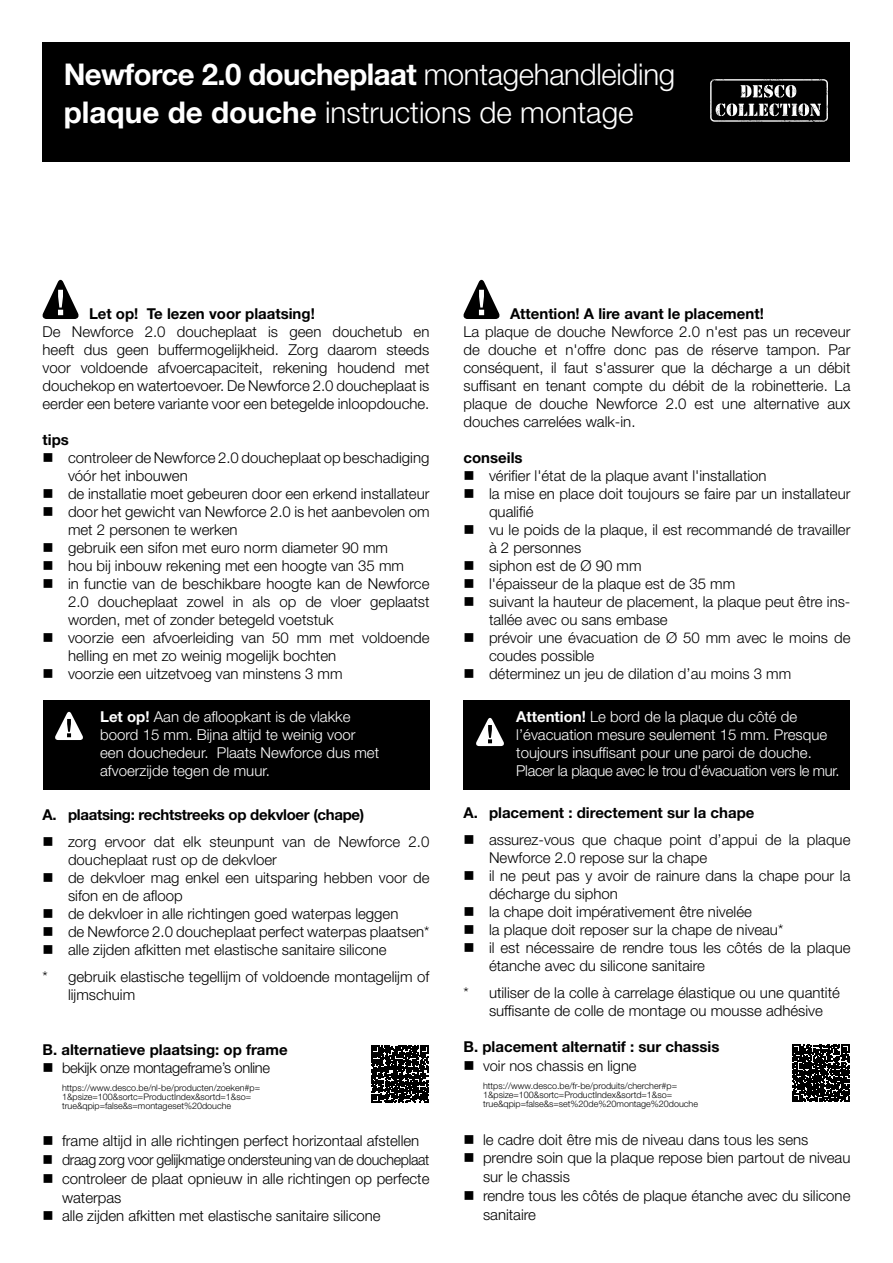
<style>
.page{position:relative;width:893px;height:1263px;background:#fff}
.page>*{position:absolute;margin:0;border:0;box-sizing:border-box;transform-origin:0 0}
.t1{font:300 30px/37.5px "Helvetica Neue LT Std";color:#fff}
.t2{font:300 15px/18px "Helvetica Neue LT Std";color:#000}
.t3{font:300 15px/18px "Helvetica Neue LT Std";color:#fff}
.t4{font:700 15px "Helvetica Neue LT Std";color:#000}
.t5{font:300 15px "Helvetica Neue LT Std";letter-spacing:-.02em;color:#000;scale:.95 1}
.t6{font:700 15px "Helvetica Neue LT Std";letter-spacing:-.02em;color:#000}
.t7{font:300 14.7px "Helvetica Neue LT Std";letter-spacing:-.02em;color:#000}
.t8{font:300 14.7px "Helvetica Neue LT Std";color:#000}
.t9{font:300 9px/9px "Helvetica Neue LT Std";color:#000}
.s1{font-weight:700}
</style>
<div class="page">
<div style="left:43px;top:700px;width:386px;height:89px;background:#000"></div>
<svg style="left:55px;top:711px;width:28px;height:29px"></svg>
<svg style="left:371px;top:1045px;width:57px;height:57px"></svg>
<svg style="left:42px;top:279px;width:37px;height:40px"></svg>
<div style="left:463px;top:700px;width:387px;height:89px;background:#000"></div>
<svg style="left:476px;top:717px;width:28px;height:29px"></svg>
<svg style="left:792px;top:1044px;width:57px;height:58px"></svg>
<svg style="left:463px;top:279px;width:37px;height:40px"></svg>
<div style="left:43px;top:43px;width:807px;height:119px;background:#000"></div>
<svg style="left:761px;top:79px;width:13px;height:1px"></svg>
<h1 class="t1" style="left:64px;top:55px;width:613px"><span class="s1">Newforce 2.0 doucheplaat</span> montagehandleiding <span class="s1">plaque de douche</span> instructions de montage</h1>
<p class="t4" style="left:89px;top:304px;width:227px">Let op! Te lezen voor plaatsing!</p>
<p class="t2" style="left:43px;top:322px;width:388px;text-align:justify">De Newforce 2.0 doucheplaat is geen douchetub en heeft dus geen buffermogelijkheid. Zorg daarom steeds voor voldoende afvoercapaciteit, rekening houdend met douchekop en watertoevoer. De Newforce 2.0 doucheplaat is eerder een betere variante voor een betegelde inloopdouche.</p>
<p class="t4" style="left:43px;top:430px;width:28px">tips</p>
<p class="t2" style="left:68px;top:448px;width:363px;text-indent:-26px">■ controleer de Newforce 2.0 doucheplaat op beschadiging vóór het inbouwen</p>
<p class="t2" style="left:43px;top:484px;width:388px">■ de installatie moet gebeuren door een erkend installateur</p>
<p class="t2" style="left:68px;top:502px;width:363px;text-indent:-26px">■ door het gewicht van Newforce 2.0 is het aanbevolen om met 2 personen te werken</p>
<p class="t2" style="left:43px;top:538px;width:347px">■ gebruik een sifon met euro norm diameter 90 mm</p>
<p class="t2" style="left:43px;top:556px;width:363px">■ hou bij inbouw rekening met een hoogte van 35 mm</p>
<p class="t2" style="left:68px;top:574px;width:363px;text-align:justify;text-indent:-26px">■ in functie van de beschikbare hoogte kan de Newforce 2.0 doucheplaat zowel in als op de vloer geplaatst worden, met of zonder betegeld voetstuk</p>
<p class="t2" style="left:68px;top:628px;width:363px;text-indent:-26px">■ voorzie een afvoerleiding van 50 mm met voldoende helling en met zo weinig mogelijk bochten</p>
<p class="t2" style="left:43px;top:664px;width:302px">■ voorzie een uitzetvoeg van minstens 3 mm</p>
<p class="t3" style="left:100px;top:707px;width:280px"><span class="s1">Let op!</span> Aan de afloopkant is de vlakke boord 15 mm. Bijna altijd te weinig voor een douchedeur. Plaats Newforce dus met afvoerzijde tegen de muur.</p>
<p class="t6" style="left:43px;top:805px;width:323px">A. plaatsing: rechtstreeks op dekvloer (chape)</p>
<p class="t2" style="left:68px;top:832px;width:363px;text-indent:-26px">■ zorg ervoor dat elk steunpunt van de Newforce 2.0 doucheplaat rust op de dekvloer</p>
<p class="t2" style="left:68px;top:868px;width:363px;text-indent:-26px">■ de dekvloer mag enkel een uitsparing hebben voor de sifon en de afloop</p>
<p class="t2" style="left:43px;top:904px;width:357px">■ de dekvloer in alle richtingen goed waterpas leggen</p>
<p class="t2" style="left:43px;top:922px;width:388px">■ de Newforce 2.0 doucheplaat perfect waterpas plaatsen*</p>
<p class="t2" style="left:43px;top:936px;width:388px;line-height:27px">■ alle zijden afkitten met elastische sanitaire silicone<br>* gebruik elastische tegellijm of voldoende montagelijm of</p>
<p class="t2" style="left:68px;top:985px;width:69px">lijmschuim</p>
<p class="t4" style="left:43px;top:1040px;width:247px">B. alternatieve plaatsing: op frame</p>
<p class="t7" style="left:43px;top:1059px;width:229px">■ bekijk onze montageframe’s online</p>
<p class="t9" style="left:62px;top:1083px;width:200px">https://www.desco.be/nl-be/producten/zoeken#p=<br>1&amp;psize=100&amp;sortc=ProductIndex&amp;sortd=1&amp;so= true&amp;qpip=false&amp;s=montageset%20douche</p>
<p class="t2" style="left:43px;top:1132px;width:378px">■ frame altijd in alle richtingen perfect horizontaal afstellen</p>
<p class="t5" style="left:43px;top:1151px;width:409px">■ draag zorg voor gelijkmatige ondersteuning van de doucheplaat</p>
<p class="t2" style="left:62px;top:1169px;width:369px;line-height:18.8px;text-indent:-19px">■ controleer de plaat opnieuw in alle richtingen op perfecte waterpas</p>
<p class="t2" style="left:43px;top:1207px;width:340px">■ alle zijden afkitten met elastische sanitaire silicone</p>
<p class="t4" style="left:510px;top:304px;width:255px">Attention! A lire avant le placement!</p>
<p class="t2" style="left:463px;top:322px;width:388px;text-align:justify">La plaque de douche Newforce 2.0 n'est pas un receveur de douche et n'offre donc pas de réserve tampon. Par conséquent, il faut s'assurer que la décharge a un débit suffisant en tenant compte du débit de la robinetterie. La plaque de douche Newforce 2.0 est une alternative aux douches carrelées walk-in.</p>
<p class="t4" style="left:463px;top:448px;width:61px">conseils</p>
<p class="t2" style="left:463px;top:466px;width:305px">■ vérifier l'état de la plaque avant l'installation</p>
<p class="t2" style="left:489px;top:484px;width:363px;text-indent:-26px">■ la mise en place doit toujours se faire par un installateur qualifié</p>
<p class="t2" style="left:489px;top:520px;width:363px;text-indent:-26px">■ vu le poids de la plaque, il est recommandé de travailler à 2 personnes</p>
<p class="t2" style="left:463px;top:556px;width:180px">■ siphon est de Ø 90 mm</p>
<p class="t2" style="left:463px;top:574px;width:273px">■ l'épaisseur de la plaque est de 35 mm</p>
<p class="t2" style="left:489px;top:592px;width:363px;text-indent:-26px">■ suivant la hauteur de placement, la plaque peut être ins&shy;tallée avec ou sans embase</p>
<p class="t2" style="left:489px;top:628px;width:363px;text-indent:-26px">■ prévoir une évacuation de Ø 50 mm avec le moins de coudes possible</p>
<p class="t2" style="left:463px;top:664px;width:329px">■ déterminez un jeu de dilation d’au moins 3 mm</p>
<p class="t3" style="left:516px;top:707px;width:325px"><span class="s1">Attention!</span> Le bord de la plaque du côté de l’évacuation mesure seulement 15 mm. Presque toujours insuffisant pour une paroi de douche.<br>Placer la plaque avec le trou d'évacuation vers le mur.</p>
<p class="t4" style="left:463px;top:803px;width:292px">A. placement : directement sur la chape</p>
<p class="t2" style="left:489px;top:830px;width:363px;text-indent:-26px">■ assurez-vous que chaque point d’appui de la plaque<br>Newforce 2.0 repose sur la chape</p>
<p class="t2" style="left:489px;top:866px;width:363px;text-indent:-26px">■ il ne peut pas y avoir de rainure dans la chape pour la décharge du siphon</p>
<p class="t2" style="left:463px;top:902px;width:290px">■ la chape doit impérativement être nivelée</p>
<p class="t2" style="left:463px;top:920px;width:321px">■ la plaque doit reposer sur la chape de niveau*</p>
<p class="t2" style="left:489px;top:938px;width:363px;text-indent:-26px">■ il est nécessaire de rendre tous les côtés de la plaque étanche avec du silicone sanitaire</p>
<p class="t2" style="left:463px;top:983px;width:378px;text-align:center">* utiliser de la colle à carrelage élastique ou une quantité suffisante de colle de montage ou mousse adhésive</p>
<p class="t4" style="left:463px;top:1038px;width:258px">B. placement alternatif : sur chassis</p>
<p class="t8" style="left:463px;top:1057px;width:175px">■ voir nos chassis en ligne</p>
<p class="t9" style="left:483px;top:1081px;width:217px">https://www.desco.be/fr-be/produits/chercher#p=<br>1&amp;psize=100&amp;sortc=ProductIndex&amp;sortd=1&amp;so= true&amp;qpip=false&amp;s=set%20de%20montage%20douche</p>
<p class="t2" style="left:463px;top:1130px;width:346px">■ le cadre doit être mis de niveau dans tous les sens</p>
<p class="t2" style="left:483px;top:1148px;width:369px;line-height:18.8px;text-indent:-20px">■ prendre soin que la plaque repose bien partout de niveau sur le chassis</p>
<p class="t2" style="left:483px;top:1186px;width:369px;line-height:18.8px;text-indent:-20px">■ rendre tous les côtés de plaque étanche avec du silicone sanitaire</p>
</div>
